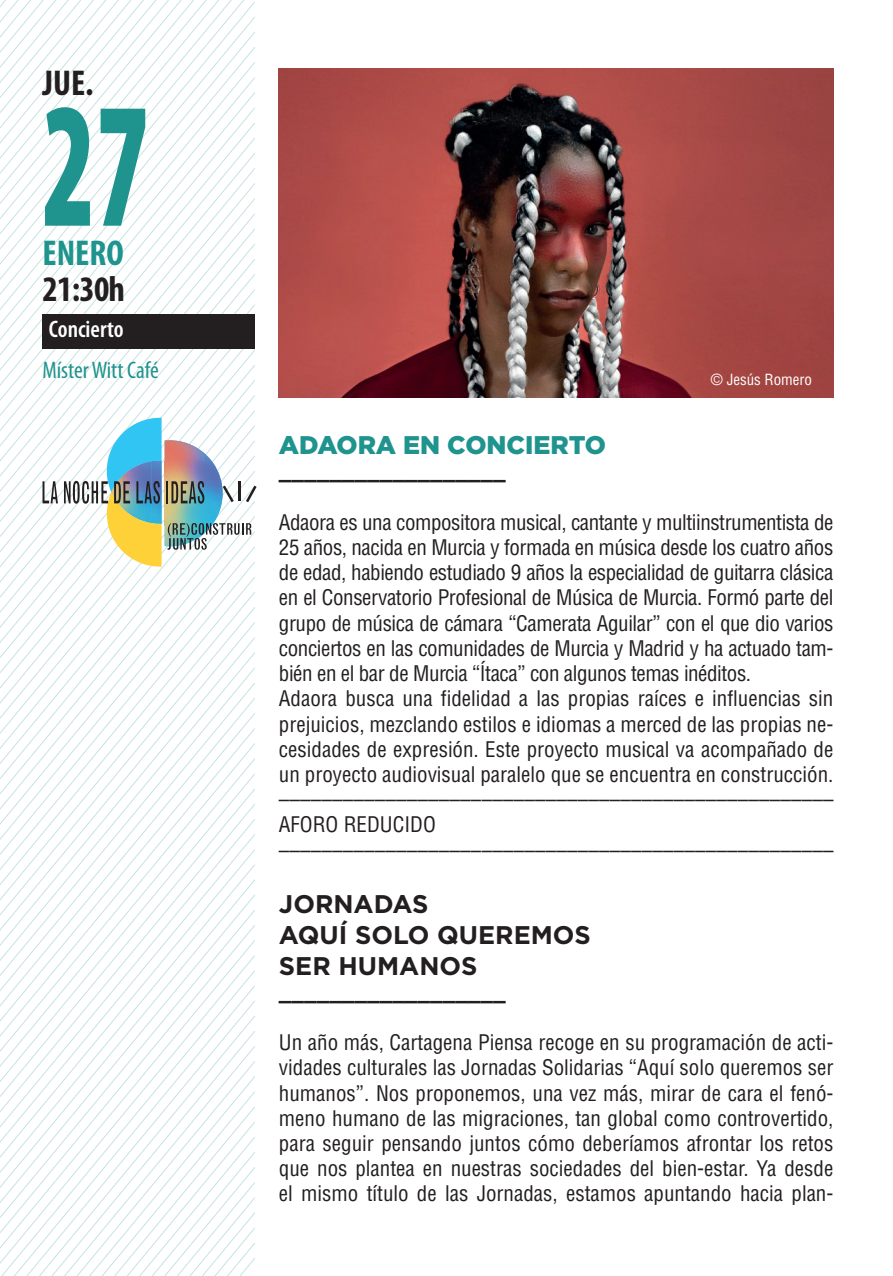
<style>
.page{position:relative;width:893px;height:1276px;background:#fff}
.page>*{position:absolute;margin:0;border:0;box-sizing:border-box;transform-origin:0 0}
.t1{font:900 condensed 180px "Myriad Pro";color:#1f938d;scale:.67 1}
.t2{font:700 condensed 36px "Myriad Pro";letter-spacing:-.02em;color:#231f20}
.t3{font:700 condensed 36px "Myriad Pro";color:#1f938d}
.t4{font:700 25.5px/30.6px "Gotham";color:#231f20}
.t5{font:900 25.5px "Gotham";color:#1f938d}
.t6{font:condensed 24px "Myriad Pro";color:#1f938d}
.t7{font:600 condensed 24px "Myriad Pro";color:#fff}
.t8{font:condensed 21px/25.2px "Helvetica LT Std";letter-spacing:-.02em;color:#231f20}
.t9{font:900 21px "Gotham";color:#231f20}
.t10{font:condensed 15px "Helvetica LT Std";color:#fff}
</style>
<div class="page">
<svg style="left:0;top:0;width:255px;height:1276px"></svg>
<div style="left:43px;top:314px;width:212px;height:35px;background:#231f20"></div>
<svg style="left:43px;top:481px;width:15px;height:22px"></svg>
<svg style="left:64px;top:418px;width:193px;height:148px"></svg>
<img style="left:279px;top:68px;width:554px;height:330px">
<h2 class="t2" style="left:43px;top:63px;width:53px">JUE.</h2>
<h1 class="t1" style="left:43px;top:65px;width:161px">27</h1>
<h2 class="t3" style="left:43px;top:233px;width:83px">ENERO</h2>
<h2 class="t2" style="left:43px;top:269px;width:84px">21:30h</h2>
<p class="t7" style="left:49px;top:316px;width:76px">Concierto</p>
<p class="t6" style="left:43px;top:357px;width:118px">Míster Witt Café</p>
<p class="t10" style="left:711px;top:370px;width:103px">© Jesús Romero</p>
<p class="t5" style="left:279px;top:430px;width:329px">ADAORA EN CONCIERTO</p>
<p class="t9" style="left:279px;top:460px;width:228px">__________________</p>
<p class="t8" style="left:279px;top:509px;width:556px">Adaora es una compositora musical, cantante y multiinstrumentista de 25 años, nacida en Murcia y formada en música desde los cuatro años de edad, habiendo estudiado 9 años la especialidad de guitarra clásica en el Conservatorio Profesional de Música de Murcia. Formó parte del grupo de música de cámara “Camerata Aguilar” con el que dio varios conciertos en las comunidades de Murcia y Madrid y ha actuado tam&shy;bién en el bar de Murcia “Ítaca” con algunos temas inéditos.<br>Adaora busca una fidelidad a las propias raíces e influencias sin prejuicios, mezclando estilos e idiomas a merced de las propias ne&shy;cesidades de expresión. Este proyecto musical va acompañado de un proyecto audiovisual paralelo que se encuentra en construcción. –––––––––––––––––––––––––––––––––––––––––––––––––––– AFORO REDUCIDO ––––––––––––––––––––––––––––––––––––––––––––––––––––</p>
<p class="t4" style="left:279px;top:888px;width:313px">JORNADAS<br>AQUÍ SOLO QUEREMOS<br>SER HUMANOS</p>
<p class="t9" style="left:279px;top:980px;width:228px">__________________</p>
<p class="t8" style="left:279px;top:1030px;width:556px;text-align:justify">Un año más, Cartagena Piensa recoge en su programación de acti&shy;vidades culturales las Jornadas Solidarias “Aquí solo queremos ser humanos”. Nos proponemos, una vez más, mirar de cara el fenó&shy;meno humano de las migraciones, tan global como controvertido, para seguir pensando juntos cómo deberíamos afrontar los retos que nos plantea en nuestras sociedades del bien-estar. Ya desde el mismo título de las Jornadas, estamos apuntando hacia plan-</p>
</div>
